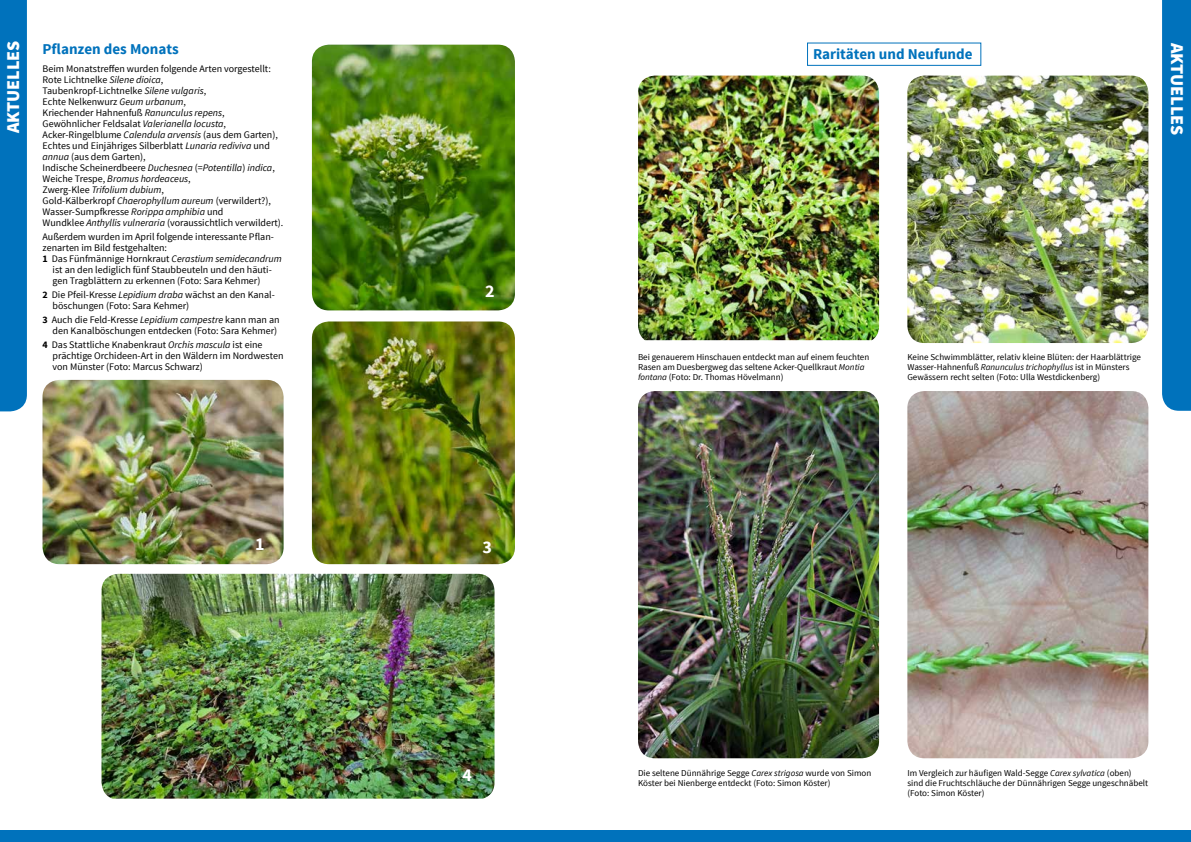
<style>
.page{position:relative;width:1191px;height:842px;background:#fff}
.page>*{position:absolute;margin:0;border:0;box-sizing:border-box;transform-origin:0 0}
.t1{font:900 18px "Source Sans Pro";color:#fff}
.t2{font:700 18px "Source Sans Pro";color:#fff}
.t3{font:700 15px "Source Sans Pro";color:#0072bc}
.t4{font:10px/11px "Source Sans Pro";color:#000}
.t5{font:9px/10px "Source Sans Pro";color:#000}
.s1{font-style:italic}
.s2{font-weight:700}
</style>
<div class="page">
<div style="left:0;top:831px;width:1191px;height:11px;background:#0072bc"></div>
<div style="left:1162px;top:0;width:29px;height:411px;background:#0072bc"></div>
<div style="left:0;top:0;width:27px;height:411px;background:#0072bc"></div>
<img style="left:101px;top:574px;width:393px;height:225px">
<img style="left:42px;top:380px;width:241px;height:184px">
<img style="left:312px;top:45px;width:203px;height:265px">
<img style="left:312px;top:321px;width:203px;height:243px">
<div style="left:807px;top:43px;width:174px;height:23px;border:1px solid #0072bc"></div>
<img style="left:638px;top:391px;width:241px;height:367px">
<img style="left:638px;top:76px;width:241px;height:264px">
<img style="left:907px;top:76px;width:241px;height:267px">
<img style="left:907px;top:391px;width:241px;height:367px">
<h1 class="t1" style="left:1px;top:133px;width:93px;rotate:-90deg">AKTUELLES</h1>
<h2 class="t3" style="left:43px;top:39px;width:138px">Pflanzen des Monats</h2>
<h1 class="t1" style="left:4px;top:136px;width:93px;rotate:-90deg">AKTUELLES</h1>
<p class="t4" style="left:43px;top:63px;width:242px">Beim Monatstreffen wurden folgende Arten vorgestellt:<br>Rote Lichtnelke <span class="s1">Silene dioica</span>,<br>Taubenkropf-Lichtnelke <span class="s1">Silene vulgaris</span>,<br>Echte Nelkenwurz <span class="s1">Geum urbanum</span>,<br>Kriechender Hahnenfuß <span class="s1">Ranunculus repens</span>, Gewöhnlicher Feldsalat <span class="s1">Valerianella locusta</span>, Acker-Ringelblume <span class="s1">Calendula arvensis</span> (aus dem Garten), Echtes und Einjähriges Silberblatt <span class="s1">Lunaria rediviva</span> und <span class="s1">annua</span> (aus dem Garten),<br>Indische Scheinerdbeere <span class="s1">Duchesnea</span> (=<span class="s1">Potentilla</span>) <span class="s1">indica</span>, Weiche Trespe, <span class="s1">Bromus hordeaceus</span>,<br>Zwerg-Klee <span class="s1">Trifolium dubium</span>,<br>Gold-Kälberkropf <span class="s1">Chaerophyllum aureum</span> (verwildert?), Wasser-Sumpfkresse <span class="s1">Rorippa amphibia</span> und<br>Wundklee <span class="s1">Anthyllis vulneraria</span> (voraussichtlich verwildert).</p>
<p class="t4" style="left:43px;top:231px;width:233px">Außerdem wurden im April folgende interessante Pflan-</p>
<p class="t4" style="left:43px;top:242px;width:126px">zenarten im Bild festgehalten:</p>
<p class="t4" style="left:42px;top:253px;width:241px"><span class="s2">1</span> Das Fünfmännige Hornkraut <span class="s1">Cerastium semidecandrum</span></p>
<p class="t4" style="left:53px;top:264px;width:221px">ist an den lediglich fünf Staubbeuteln und den häuti-</p>
<p class="t4" style="left:53px;top:275px;width:209px">gen Tragblättern zu erkennen (Foto: Sara Kehmer)</p>
<p class="t4" style="left:53px;top:289px;width:224px;text-indent:-10px"><span class="s2">2</span> Die Pfeil-Kresse <span class="s1">Lepidium draba</span> wächst an den Kanal&shy;böschungen (Foto: Sara Kehmer)</p>
<p class="t4" style="left:42px;top:314px;width:239px;text-align:right"><span class="s2">3</span> Auch die Feld-Kresse <span class="s1">Lepidium campestre</span> kann man an den Kanalböschungen entdecken (Foto: Sara Kehmer)</p>
<p class="t4" style="left:53px;top:339px;width:232px;text-indent:-10px"><span class="s2">4</span> Das Stattliche Knabenkraut <span class="s1">Orchis mascula</span> ist eine prächtige Orchideen-Art in den Wäldern im Nordwesten von Münster (Foto: Marcus Schwarz)</p>
<h1 class="t2" style="left:255px;top:532px;width:11px">1</h1>
<h1 class="t2" style="left:485px;top:279px;width:11px">2</h1>
<h1 class="t2" style="left:482px;top:535px;width:11px">3</h1>
<h1 class="t2" style="left:462px;top:764px;width:11px">4</h1>
<h2 class="t3" style="left:813px;top:44px;width:161px">Raritäten und Neufunde</h2>
<h1 class="t1" style="left:1189px;top:43px;width:93px;rotate:90deg">AKTUELLES</h1>
<p class="t5" style="left:638px;top:352px;width:233px">Bei genauerem Hinschauen entdeckt man auf einem feuchten<br>Rasen am Duesbergweg das seltene Acker-Quellkraut <span class="s1">Montia fontana</span> (Foto: Dr. Thomas Hövelmann)</p>
<p class="t5" style="left:907px;top:352px;width:235px">Keine Schwimmblätter, relativ kleine Blüten: der Haarblättrige<br>Wasser-Hahnenfuß <span class="s1">Ranunculus trichophyllus</span> ist in Münsters<br>Gewässern recht selten (Foto: Ulla Westdickenberg)</p>
<p class="t5" style="left:638px;top:768px;width:235px">Die seltene Dünnährige Segge <span class="s1">Carex strigosa</span> wurde von Simon<br>Köster bei Nienberge entdeckt (Foto: Simon Köster)</p>
<p class="t5" style="left:907px;top:768px;width:242px">Im Vergleich zur häufigen Wald-Segge <span class="s1">Carex sylvatica</span> (oben) sind die Fruchtschläuche der Dünnährigen Segge ungeschnäbelt (Foto: Simon Köster)</p>
</div>
